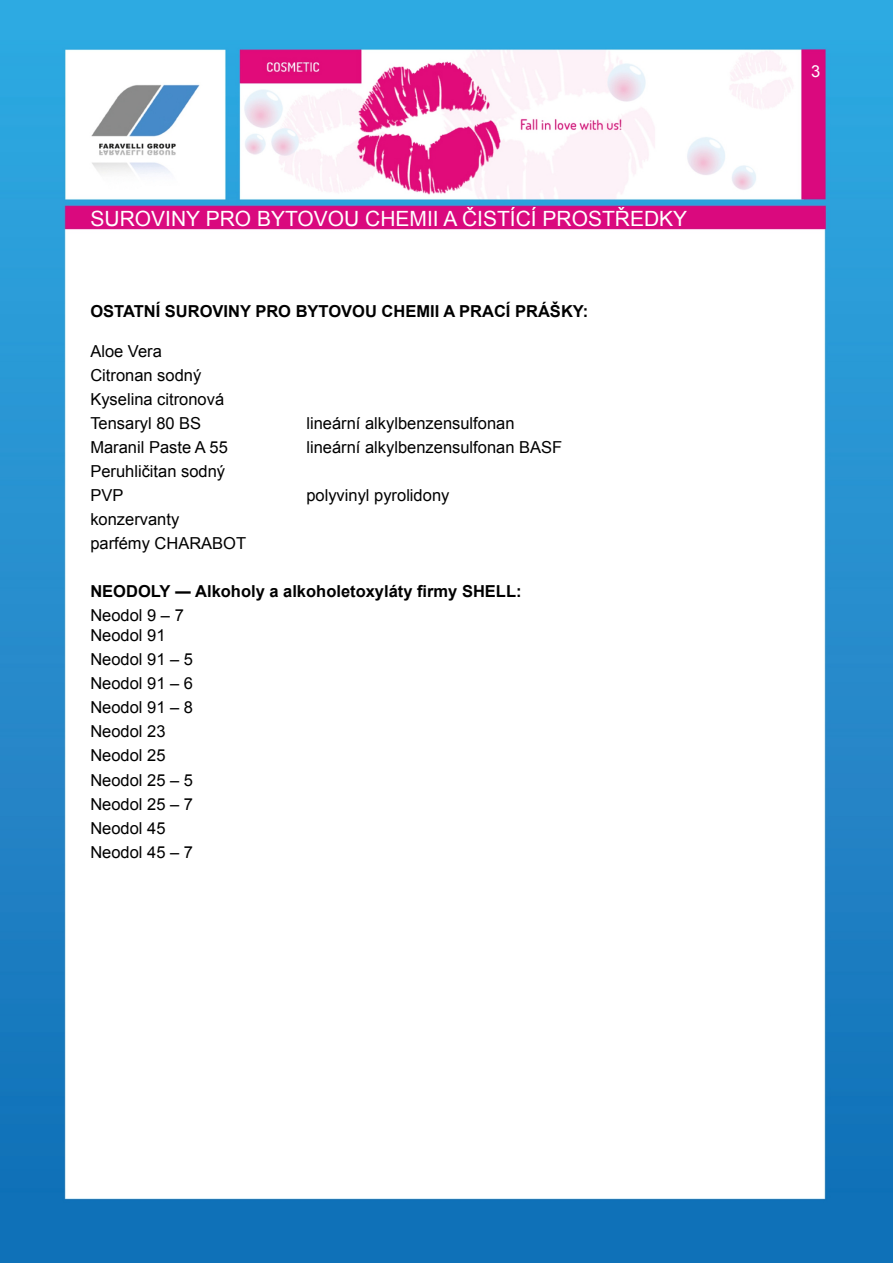
<style>
.page{position:relative;width:893px;height:1263px;background:#fff}
.page>*{position:absolute;margin:0;border:0;box-sizing:border-box;transform-origin:0 0}
.t1{font:21px "Arial";color:#fff}
.t2{font:16.5px/24px "Arial";color:#000}
.t3{font:700 16.5px "Arial";color:#000}
.t4{font:16.5px "Arial";color:#fff}
</style>
<div class="page">
<img style="left:0;top:0;width:893px;height:1262px">
<p class="t1" style="left:91px;top:205px;width:598px">SUROVINY PRO BYTOVOU CHEMII A ČISTÍCÍ PROSTŘEDKY</p>
<p class="t3" style="left:90px;top:300px;width:24px">OSTATN</p>
<p class="t3" style="left:156px;top:300px;width:22px">Í SURO</p>
<p class="t3" style="left:213px;top:300px;width:56px">VINY PRO</p>
<p class="t3" style="left:296px;top:300px;width:12px">BYTO</p>
<p class="t3" style="left:341px;top:300px;width:131px">VOU CHEMII A PRA</p>
<p class="t3" style="left:494px;top:300px;width:96px">CÍ PRÁŠKY:</p>
<p class="t2" style="left:90px;top:339px;width:135px">Aloe Vera<br>Citronan sodný<br>Kyselina citronová<br>Tensaryl 80 BS</p>
<p class="t2" style="left:306px;top:411px;width:210px">lineární alkylbenzensulfonan</p>
<p class="t2" style="left:90px;top:435px;width:139px">Maranil Paste A 55</p>
<p class="t2" style="left:306px;top:435px;width:257px">lineární alkylbenzensulfonan BASF</p>
<p class="t2" style="left:90px;top:459px;width:136px">Peruhličitan sodný<br>PVP</p>
<p class="t2" style="left:306px;top:483px;width:145px">polyvinyl pyrolidony</p>
<p class="t2" style="left:90px;top:507px;width:157px">konzervanty<br>parfémy CHARABOT</p>
<p class="t3" style="left:90px;top:580px;width:433px">NEODOLY ― ALKOHOLY A ALKOHOLETOXYLÁTY FIRMY SHELL:</p>
<p class="t2" style="left:90px;top:606px;width:95px;line-height:19.8px">Neodol 9 – 7<br>Neodol 91</p>
<p class="t2" style="left:90px;top:648px;width:104px">Neodol 91 – 5<br>Neodol 91 – 6<br>Neodol 91 – 8<br>Neodol 23<br>Neodol 25<br>Neodol 25 – 5<br>Neodol 25 – 7<br>Neodol 45<br>Neodol 45 – 7</p>
<p class="t4" style="left:811px;top:62px;width:11px">3</p>
</div>
